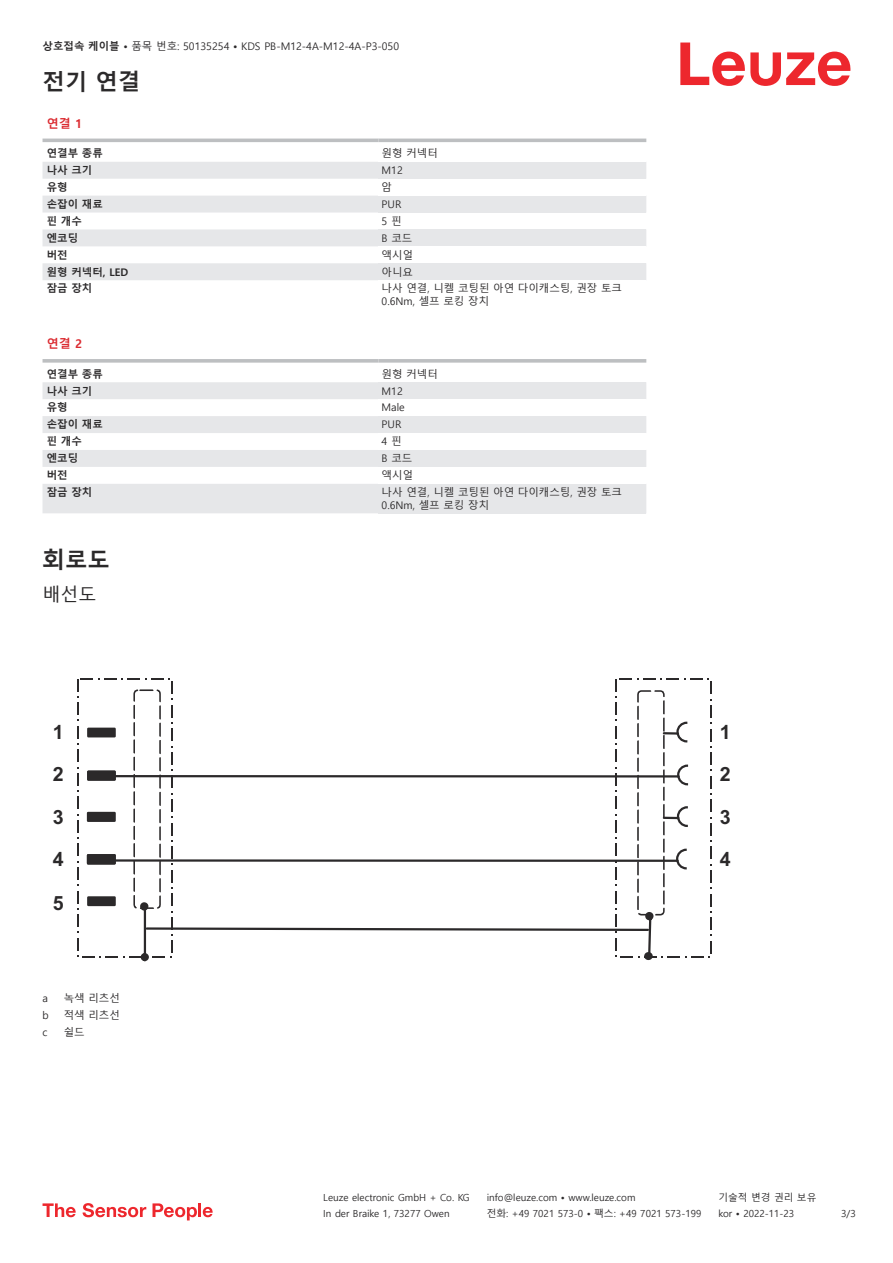
<style>
.page{position:relative;width:893px;height:1263px;background:#fff}
.page>*{position:absolute;margin:0;border:0;box-sizing:border-box;transform-origin:0 0}
.t1{font:700 22.5px "Malgun Gothic";color:#2b292a}
.t2{font:700 19.65px "Arial";color:#2b292a}
.t3{font:18px "Malgun Gothic";color:#2b292a}
.t4{font:700 12px "Malgun Gothic";color:#db2a30}
.t5{font:10.5px/12.6px "Malgun Gothic";color:#2b292a}
.t6{font:700 10.5px "Malgun Gothic";color:#2b292a}
.t7{font:9.75px "Malgun Gothic";color:#2b292a}
.s1{font-weight:700}
</style>
<div class="page">
<svg style="left:680px;top:43px;width:170px;height:43px"></svg>
<svg style="left:43px;top:138px;width:603px;height:1px"></svg>
<svg style="left:43px;top:162px;width:335px;height:118px;fill:#e6e7e9"></svg>
<hr style="left:43px;top:139px;width:335px;height:3px;background:#bdbfc1">
<hr style="left:378px;top:139px;width:268px;height:3px;background:#bdbfc1">
<div style="left:378px;top:162px;width:268px;height:17px;background:#e6e7e9"></div>
<div style="left:378px;top:196px;width:268px;height:17px;background:#e6e7e9"></div>
<div style="left:378px;top:229px;width:268px;height:17px;background:#e6e7e9"></div>
<div style="left:378px;top:263px;width:268px;height:17px;background:#e6e7e9"></div>
<svg style="left:43px;top:382px;width:335px;height:131px;fill:#e6e7e9"></svg>
<svg style="left:43px;top:359px;width:335px;height:4px"></svg>
<svg style="left:378px;top:359px;width:268px;height:4px"></svg>
<div style="left:378px;top:382px;width:268px;height:17px;background:#e6e7e9"></div>
<div style="left:378px;top:416px;width:268px;height:17px;background:#e6e7e9"></div>
<div style="left:378px;top:450px;width:268px;height:17px;background:#e6e7e9"></div>
<div style="left:378px;top:484px;width:268px;height:29px;background:#e6e7e9"></div>
<svg style="left:43px;top:1203px;width:33px;height:14px"></svg>
<svg style="left:83px;top:1203px;width:63px;height:14px"></svg>
<svg style="left:153px;top:1203px;width:44px;height:17px"></svg>
<hr style="left:198px;top:1203px;width:3px;height:14px;background:#ed272d">
<svg style="left:203px;top:1207px;width:10px;height:10px"></svg>
<svg style="left:77px;top:678px;width:635px;height:284px"></svg>
<p class="t5" style="left:43px;top:40px;width:358px"><span class="s1">상호접속 케이블 •</span> 품목 번호: 50135254 <span class="s1">•</span> KDS PB-M12-4A-M12-4A-P3-050</p>
<h1 class="t1" style="left:43px;top:69px;width:99px">전기 연결</h1>
<p class="t4" style="left:47px;top:116px;width:37px">연결 1</p>
<p class="t6" style="left:47px;top:147px;width:58px">연결부 종류</p>
<p class="t5" style="left:382px;top:147px;width:58px">원형 커넥터</p>
<p class="t6" style="left:47px;top:164px;width:47px">나사 크기</p>
<p class="t5" style="left:382px;top:164px;width:23px">M12</p>
<p class="t6" style="left:47px;top:181px;width:22px">유형</p>
<p class="t5" style="left:382px;top:181px;width:12px">암</p>
<p class="t6" style="left:47px;top:198px;width:58px">손잡이 재료</p>
<p class="t5" style="left:382px;top:198px;width:21px">PUR</p>
<p class="t6" style="left:47px;top:215px;width:37px">핀 개수</p>
<p class="t5" style="left:382px;top:215px;width:21px">5 핀</p>
<p class="t6" style="left:47px;top:232px;width:33px">엔코딩</p>
<p class="t5" style="left:382px;top:232px;width:32px">B 코드</p>
<p class="t6" style="left:47px;top:249px;width:22px">버전</p>
<p class="t5" style="left:382px;top:249px;width:33px">액시얼</p>
<p class="t6" style="left:47px;top:265px;width:83px">원형 커넥터, LED</p>
<p class="t5" style="left:382px;top:266px;width:33px">아니요</p>
<p class="t6" style="left:47px;top:282px;width:47px">잠금 장치</p>
<p class="t5" style="left:382px;top:283px;width:242px">나사 연결, 니켈 코팅된 아연 다이캐스팅, 권장 토크<br>0.6Nm, 셀프 로킹 장치</p>
<p class="t4" style="left:47px;top:337px;width:37px">연결 2</p>
<p class="t6" style="left:47px;top:367px;width:58px">연결부 종류</p>
<p class="t5" style="left:382px;top:368px;width:58px">원형 커넥터</p>
<p class="t6" style="left:47px;top:384px;width:47px">나사 크기</p>
<p class="t5" style="left:382px;top:385px;width:23px">M12</p>
<p class="t6" style="left:47px;top:401px;width:22px">유형</p>
<p class="t5" style="left:382px;top:401px;width:25px">Male</p>
<p class="t6" style="left:47px;top:418px;width:58px">손잡이 재료</p>
<p class="t5" style="left:382px;top:418px;width:21px">PUR</p>
<p class="t6" style="left:47px;top:435px;width:37px">핀 개수</p>
<p class="t5" style="left:382px;top:435px;width:21px">4 핀</p>
<p class="t6" style="left:47px;top:452px;width:33px">엔코딩</p>
<p class="t5" style="left:382px;top:452px;width:32px">B 코드</p>
<p class="t6" style="left:47px;top:469px;width:22px">버전</p>
<p class="t5" style="left:382px;top:469px;width:33px">액시얼</p>
<p class="t6" style="left:47px;top:486px;width:47px">잠금 장치</p>
<p class="t5" style="left:382px;top:486px;width:242px">나사 연결, 니켈 코팅된 아연 다이캐스팅, 권장 토크<br>0.6Nm, 셀프 로킹 장치</p>
<h1 class="t1" style="left:43px;top:546px;width:69px">회로도</h1>
<h3 class="t3" style="left:43px;top:584px;width:55px">배선도</h3>
<h2 class="t2" style="left:53px;top:721px;width:12px">1</h2>
<h2 class="t2" style="left:720px;top:721px;width:12px">1</h2>
<h2 class="t2" style="left:53px;top:762px;width:12px">2</h2>
<h2 class="t2" style="left:720px;top:762px;width:12px">2</h2>
<h2 class="t2" style="left:53px;top:806px;width:12px">3</h2>
<h2 class="t2" style="left:720px;top:806px;width:12px">3</h2>
<h2 class="t2" style="left:53px;top:847px;width:12px">4</h2>
<h2 class="t2" style="left:720px;top:847px;width:12px">4</h2>
<h2 class="t2" style="left:53px;top:891px;width:12px">5</h2>
<p class="t5" style="left:43px;top:992px;width:7px">a</p>
<p class="t5" style="left:64px;top:992px;width:58px">녹색 리츠선</p>
<p class="t5" style="left:43px;top:1009px;width:8px">b</p>
<p class="t5" style="left:64px;top:1009px;width:58px">적색 리츠선</p>
<p class="t5" style="left:43px;top:1026px;width:6px">c</p>
<p class="t5" style="left:64px;top:1026px;width:22px">쉴드</p>
<p class="t7" style="left:323px;top:1192px;width:148px">Leuze electronic GmbH + Co. KG</p>
<p class="t7" style="left:487px;top:1192px;width:150px">info@leuze.com • www.leuze.com</p>
<p class="t7" style="left:718px;top:1192px;width:100px">기술적 변경 권리 보유</p>
<p class="t7" style="left:323px;top:1208px;width:128px">In der Braike 1, 73277 Owen</p>
<p class="t7" style="left:487px;top:1208px;width:216px">전화: +49 7021 573-0 • 팩스: +49 7021 573-199</p>
<p class="t7" style="left:718px;top:1208px;width:77px">kor • 2022-11-23</p>
<p class="t7" style="left:841px;top:1208px;width:16px">3 /3</p>
</div>
